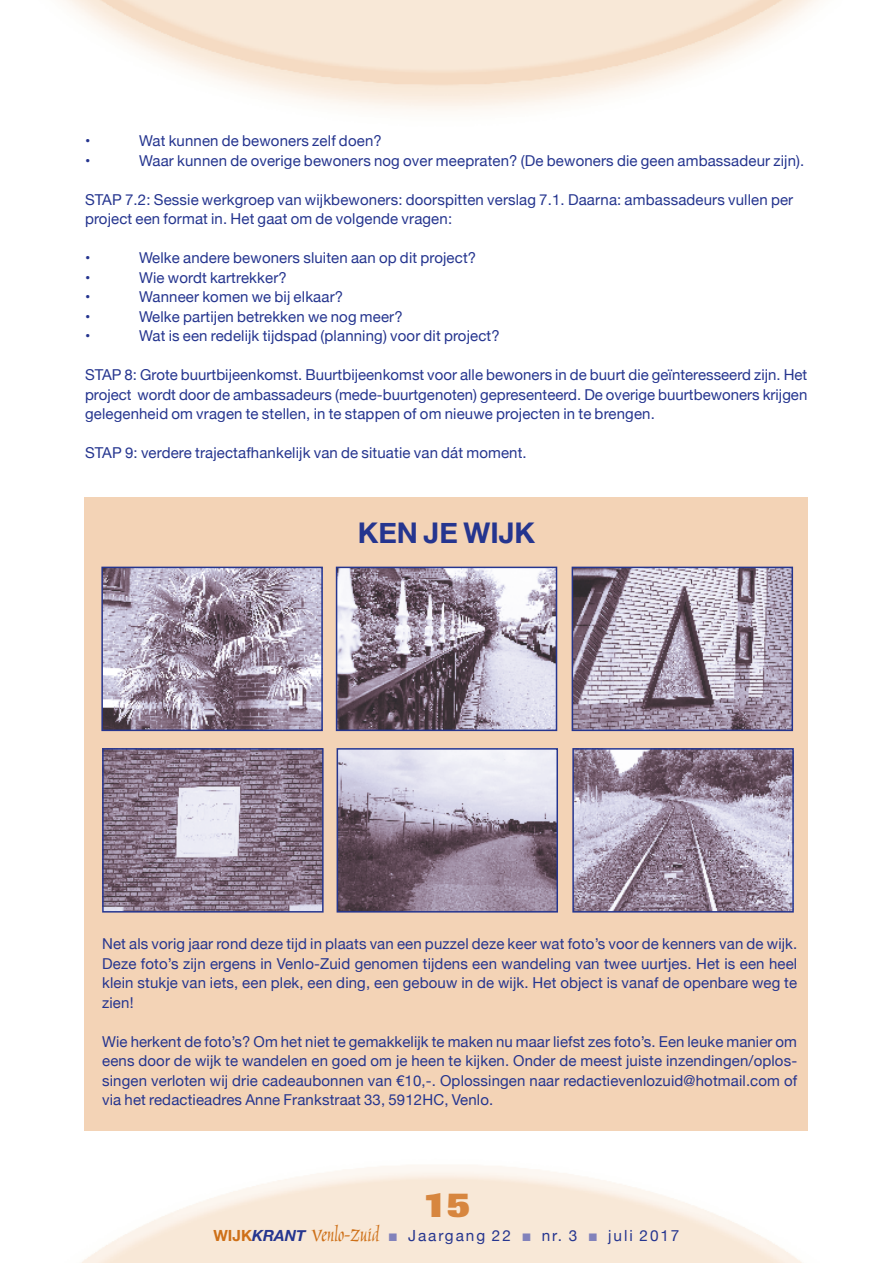
<style>
.page{position:relative;width:893px;height:1263px;background:#fff}
.page>*{position:absolute;margin:0;border:0;box-sizing:border-box;transform-origin:0 0}
.t1{font:800 36px "Imago";color:#d7863f}
.t2{font:700 28.5px "Helvetica Neue";color:#25358f}
.t3{font:24.3px "Marigold";color:#ce7018}
.t4{font:15.3px "Helvetica Neue";letter-spacing:.125em;color:#25358f}
.t5{font:15px/19.5px "Helvetica Neue";letter-spacing:.01em;color:#25358f;text-align:justify}
.s1{font-family:"Helvetica Neue";font-weight:700;font-size:15.3px}
.s2{font-family:"Helvetica Neue";font-weight:700;font-style:italic;font-size:15.3px;color:#25358f}
.s3{color:#8282bb}
</style>
<div class="page">
<div style="left:85px;top:497px;width:723px;height:634px;background:#f3d3b6"></div>
<img style="left:104px;top:570px;width:216px;height:158px">
<div style="left:101px;top:567px;width:222px;height:164px;border:2px solid #25358f"></div>
<img style="left:339px;top:570px;width:215px;height:158px">
<div style="left:336px;top:567px;width:221px;height:164px;border:2px solid #25358f"></div>
<img style="left:575px;top:570px;width:215px;height:158px">
<div style="left:572px;top:567px;width:221px;height:164px;border:2px solid #25358f"></div>
<img style="left:105px;top:751px;width:216px;height:158px">
<div style="left:102px;top:748px;width:222px;height:164px;border:2px solid #25358f"></div>
<img style="left:340px;top:751px;width:215px;height:158px">
<div style="left:337px;top:748px;width:221px;height:164px;border:2px solid #25358f"></div>
<img style="left:575px;top:751px;width:216px;height:158px">
<div style="left:572px;top:748px;width:222px;height:164px;border:2px solid #25358f"></div>
<p class="t5" style="left:85px;top:132px;width:7px">•</p>
<p class="t5" style="left:139px;top:132px;width:244px">Wat kunnen de bewoners zelf doen?</p>
<p class="t5" style="left:85px;top:152px;width:7px">•</p>
<p class="t5" style="left:139px;top:152px;width:667px">Waar kunnen de overige bewoners nog over meepraten? (De bewoners die geen ambassadeur zijn).</p>
<p class="t5" style="left:85px;top:191px;width:710px">STAP 7.2: Sessie werkgroep van wijkbewoners: doorspitten verslag 7.1. Daarna: ambassadeurs vullen per project een format in. Het gaat om de volgende vragen:</p>
<p class="t5" style="left:85px;top:249px;width:7px">•</p>
<p class="t5" style="left:139px;top:249px;width:339px">Welke andere bewoners sluiten aan op dit project?</p>
<p class="t5" style="left:85px;top:269px;width:7px">•</p>
<p class="t5" style="left:139px;top:269px;width:149px">Wie wordt kartrekker?</p>
<p class="t5" style="left:85px;top:288px;width:7px">•</p>
<p class="t5" style="left:139px;top:288px;width:206px">Wanneer komen we bij elkaar?</p>
<p class="t5" style="left:85px;top:308px;width:7px">•</p>
<p class="t5" style="left:139px;top:308px;width:265px">Welke partijen betrekken we nog meer?</p>
<p class="t5" style="left:85px;top:327px;width:7px">•</p>
<p class="t5" style="left:139px;top:327px;width:362px">Wat is een redelijk tijdspad (planning) voor dit project?</p>
<p class="t5" style="left:85px;top:366px;width:724px">STAP 8: Grote buurtbijeenkomst. Buurtbijeenkomst voor alle bewoners in de buurt die geïnteresseerd zijn. Het project wordt door de ambassadeurs (mede-buurtgenoten) gepresenteerd. De overige buurtbewoners krijgen gelegenheid om vragen te stellen, in te stappen of om nieuwe projecten in te brengen.</p>
<p class="t5" style="left:85px;top:444px;width:443px">STAP 9: verdere trajectafhankelijk van de situatie van dát moment.</p>
<h2 class="t2" style="left:358px;top:510px;width:179px">KEN JE WIJK</h2>
<p class="t5" style="left:102px;top:935px;width:697px">Net als vorig jaar rond deze tijd in plaats van een puzzel deze keer wat foto’s voor de kenners van de wijk.<br>Deze foto’s zijn ergens in Venlo-Zuid genomen tijdens een wandeling van twee uurtjes. Het is een heel klein stukje van iets, een plek, een ding, een gebouw in de wijk. Het object is vanaf de openbare weg te zien!</p>
<p class="t5" style="left:102px;top:1032px;width:697px">Wie herkent de foto’s? Om het niet te gemakkelijk te maken nu maar liefst zes foto’s. Een leuke manier om eens door de wijk te wandelen en goed om je heen te kijken. Onder de meest juiste inzendingen/oplos&shy;singen verloten wij drie cadeaubonnen van €10,-. Oplossingen naar redactievenlozuid@hotmail.com of via het redactieadres Anne Frankstraat 33, 5912HC, Venlo.</p>
<h1 class="t1" style="left:423px;top:1182px;width:48px">15</h1>
<h3 class="t3" style="left:213px;top:1220px;width:167px"><span class="s1">WIJK</span><span class="s2">KRANT</span> Venlo-Zuid</h3>
<p class="t4" style="left:389px;top:1224px;width:292px"><span class="s3">■</span> Jaargang 22 <span class="s3">■</span> nr. 3 <span class="s3">■</span> juli 2017</p>
</div>
